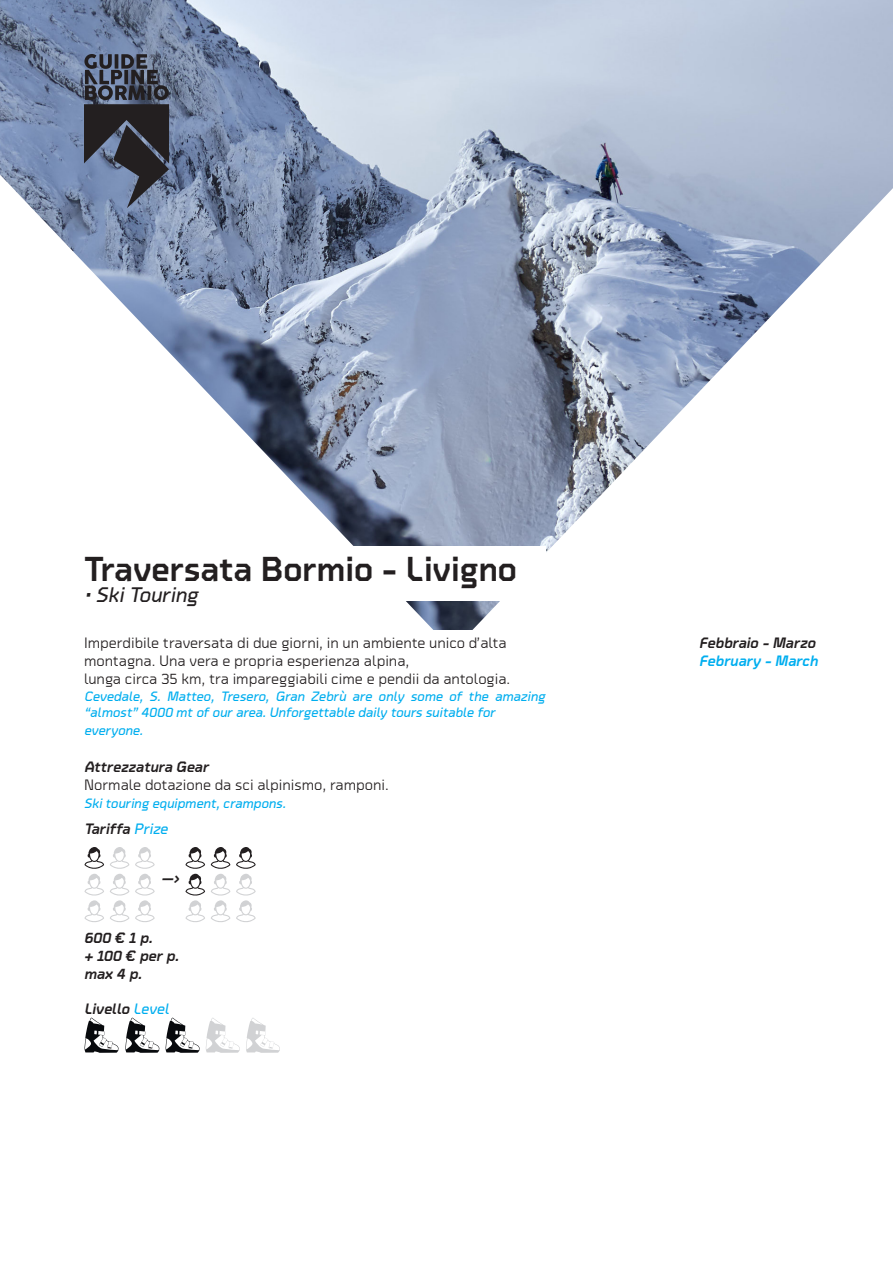
<style>
.page{position:relative;width:893px;height:1263px;background:#fff}
.page>*{position:absolute;margin:0;border:0;box-sizing:border-box;transform-origin:0 0}
.t1{font:700 34.5px "Oyko";color:#231f20}
.t2{font:italic 500 21px "Oyko";color:#231f20}
.t3{font:15px/18px "Oyko";color:#231f20}
.t4{font:italic 700 15px "Oyko";color:#231f20}
.t5{font:italic 700 15px "Oyko";color:#00aeef}
.t6{font:italic 500 13.5px/16.2px "Oyko";color:#00aeef}
.s1{font-weight:500;color:#00aeef}
</style>
<div class="page">
<img style="left:0;top:0;width:893px;height:630px">
<svg style="left:84px;top:54px;width:85px;height:154px;background:#484f5f"></svg>
<div style="left:266px;top:546px;width:279px;height:55px;background:#fff"></div>
<svg style="left:85px;top:847px;width:19px;height:75px"></svg>
<svg style="left:185px;top:847px;width:20px;height:75px"></svg>
<svg style="left:110px;top:847px;width:19px;height:75px"></svg>
<svg style="left:211px;top:847px;width:19px;height:75px"></svg>
<svg style="left:135px;top:847px;width:20px;height:75px"></svg>
<svg style="left:236px;top:847px;width:20px;height:75px"></svg>
<svg style="left:84px;top:1018px;width:35px;height:35px"></svg>
<svg style="left:125px;top:1018px;width:34px;height:35px"></svg>
<svg style="left:165px;top:1018px;width:35px;height:35px"></svg>
<svg style="left:206px;top:1018px;width:34px;height:35px"></svg>
<svg style="left:246px;top:1018px;width:34px;height:35px"></svg>
<p class="t1" style="left:84px;top:540px;width:434px">Traversata Bormio - Livigno</p>
<p class="t2" style="left:84px;top:577px;width:116px">• Ski Touring</p>
<p class="t3" style="left:84px;top:633px;width:424px">Imperdibile traversata di due giorni, in un ambiente unico d’alta montagna. Una vera e propria esperienza alpina,</p>
<p class="t3" style="left:84px;top:669px;width:428px">lunga circa 35 km, tra impareggiabili cime e pendii da antologia.</p>
<p class="t6" style="left:84px;top:687px;width:463px">Cevedale, S. Matteo, Tresero, Gran Zebrù are only some of the amazing “almost” 4000 mt of our area. Unforgettable daily tours suitable for</p>
<p class="t6" style="left:84px;top:721px;width:60px">everyone.</p>
<p class="t4" style="left:84px;top:755px;width:126px">Attrezzatura Gear</p>
<p class="t3" style="left:84px;top:775px;width:306px">Normale dotazione da sci alpinismo, ramponi.</p>
<p class="t6" style="left:84px;top:794px;width:203px">Ski touring equipment, crampons.</p>
<p class="t4" style="left:84px;top:816px;width:85px">Tariffa <span class="s1">Prize</span></p>
<p class="t4" style="left:161px;top:865px;width:19px">—›</p>
<p class="t4" style="left:84px;top:926px;width:70px">600 € 1 p.</p>
<p class="t4" style="left:84px;top:944px;width:96px">+ 100 € per p.</p>
<p class="t4" style="left:84px;top:962px;width:59px">max 4 p.</p>
<p class="t4" style="left:84px;top:996px;width:87px">Livello <span class="s1">Level</span></p>
<p class="t4" style="left:699px;top:630px;width:118px">Febbraio - Marzo</p>
<p class="t5" style="left:699px;top:649px;width:120px">February - March</p>
</div>
